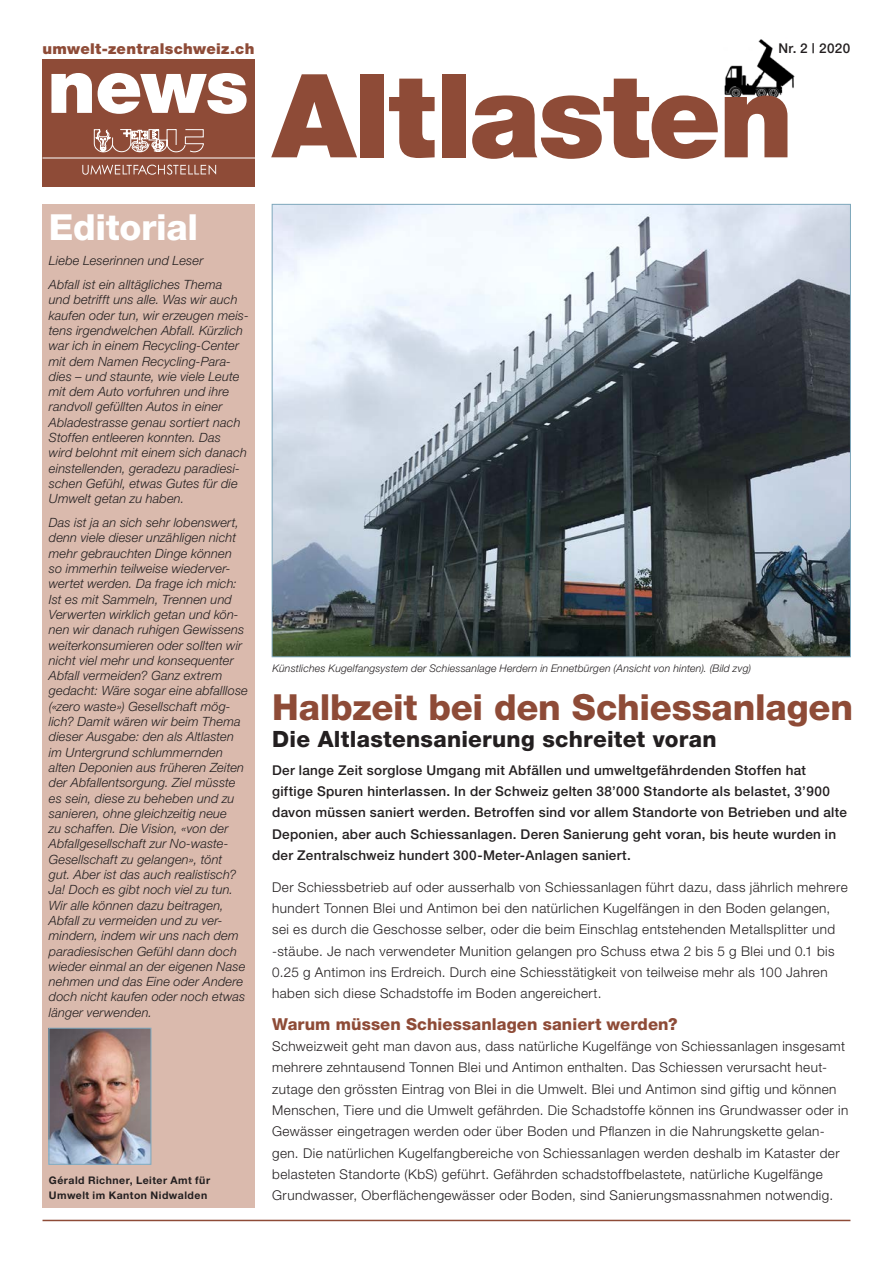
<style>
.page{position:relative;width:893px;height:1263px;background:#fff}
.page>*{position:absolute;margin:0;border:0;box-sizing:border-box;transform-origin:0 0}
.t1{font:900 116.25px "Helvetica Neue";letter-spacing:-.02em;color:#8e4b37}
.t2{font:900 75px "Helvetica Neue";color:#fff}
.Titel_24_28{font:800 36px "Helvetica Neue";letter-spacing:-.005em;color:#8e4b37}
.Titel_24_28-2{font:800 36px "Helvetica Neue";letter-spacing:-.01em;color:#fff}
.Untertitel_15{font:800 22.5px "Helvetica Neue";letter-spacing:.01em;color:#231f20}
.Zwischentitel_11{font:800 16.5px "Helvetica Neue";letter-spacing:.005em;color:#8e4b37}
.untertitel_2__9pt{font:900 15px "Helvetica Neue";letter-spacing:.02em;color:#8e4b37}
.lauftext_9_14_173{font:300 13.5px/21.3px "Helvetica Neue";letter-spacing:.03em;color:#231f20}
.Lead_9{font:500 13.5px/21.3px "Helvetica Neue";letter-spacing:.02em;color:#231f20}
.untertitel_2__9pt-2{font:500 13.5px "Helvetica Neue";letter-spacing:.035em;color:#231f20}
.editorial{font:italic 300 12.75px/15.3px "Helvetica Neue";letter-spacing:.01em;color:#231f20}
.bildlegenden_kursiv{font:italic 300 10.5px "Helvetica Neue";letter-spacing:.02em;color:#231f20}
.legende_7_pt_bold{font:700 10.5px/15px "Helvetica Neue";letter-spacing:.045em;color:#231f20}
</style>
<div class="page">
<img style="left:724px;top:39px;width:71px;height:59px">
<img style="left:274px;top:206px;width:575px;height:449px">
<div style="left:43px;top:60px;width:212px;height:127px;background:#8e4b37"></div>
<hr style="left:43px;top:1220px;width:807px;height:1px;background:#8e4b37">
<div style="left:43px;top:204px;width:212px;height:1004px;background:#dabaad"></div>
<img style="left:51px;top:1030px;width:98px;height:132px">
<div style="left:49px;top:1028px;width:102px;height:136px;border:1px solid #7fa8bc"></div>
<svg style="left:94px;top:129px;width:110px;height:24px"></svg>
<hr style="left:43px;top:158px;width:212px;height:1px;background:#fff">
<svg style="left:82px;top:165px;width:134px;height:10px"></svg>
<p class="untertitel_2__9pt" style="left:43px;top:40px;width:213px">umwelt-zentralschweiz.ch</p>
<p class="t2" style="left:47px;top:41px;width:203px">news</p>
<p class="untertitel_2__9pt-2" style="left:778px;top:40px;width:74px">Nr. 2 | 2020</p>
<p class="t1" style="left:272px;top:47px;width:523px">Altlasten</p>
<p class="Titel_24_28-2" style="left:49px;top:206px;width:151px">Editorial</p>
<p class="editorial" style="left:49px;top:253px;width:156px">Liebe Leserinnen und Leser</p>
<p class="editorial" style="left:49px;top:277px;width:201px">Abfall ist ein alltägliches Thema<br>und betrifft uns alle. Was wir auch kaufen oder tun, wir erzeugen meis&shy;tens irgendwelchen Abfall. Kürzlich war ich in einem Recycling-Center mit dem Namen Recycling-Para&shy;dies – und staunte, wie viele Leute mit dem Auto vorfuhren und ihre randvoll gefüllten Autos in einer Abladestrasse genau sortiert nach Stoffen entleeren konnten. Das<br>wird belohnt mit einem sich danach einstellenden, geradezu paradiesi&shy;schen Gefühl, etwas Gutes für die Umwelt getan zu haben.</p>
<p class="editorial" style="left:49px;top:515px;width:200px">Das ist ja an sich sehr lobenswert, denn viele dieser unzähligen nicht mehr gebrauchten Dinge können so immerhin teilweise wiederver&shy;wertet werden. Da frage ich mich:<br>Ist es mit Sammeln, Trennen und<br>Verwerten wirklich getan und kön&shy;nen wir danach ruhigen Gewissens weiterkonsumieren oder sollten wir nicht viel mehr und konsequenter<br>Abfall vermeiden? Ganz extrem gedacht: Wäre sogar eine abfalllose («zero waste») Gesellschaft mög&shy;lich? Damit wären wir beim Thema dieser Ausgabe: den als Altlasten im Untergrund schlummernden alten Deponien aus früheren Zeiten der Abfallentsorgung. Ziel müsste es sein, diese zu beheben und zu sanieren, ohne gleichzeitig neue<br>zu schaffen. Die Vision, «von der<br>Abfallgesellschaft zur No-waste-<br>Gesellschaft zu gelangen», tönt<br>gut. Aber ist das auch realistisch?<br>Ja! Doch es gibt noch viel zu tun.<br>Wir alle können dazu beitragen,<br>Abfall zu vermeiden und zu ver&shy;mindern, indem wir uns nach dem paradiesischen Gefühl dann doch wieder einmal an der eigenen Nase nehmen und das Eine oder Andere doch nicht kaufen oder noch etwas länger verwenden.</p>
<p class="legende_7_pt_bold" style="left:49px;top:1173px;width:163px">Gérald Richner, Leiter Amt für<br>Umwelt im Kanton Nidwalden</p>
<p class="bildlegenden_kursiv" style="left:272px;top:662px;width:480px">Künstliches Kugelfangsystem der Schiessanlage Herdern in Ennetbürgen (Ansicht von hinten). (Bild zvg)</p>
<p class="Titel_24_28" style="left:272px;top:685px;width:582px">Halbzeit bei den Schiessanlagen</p>
<p class="Untertitel_15" style="left:272px;top:725px;width:446px">Die Altlastensanierung schreitet voran</p>
<p class="Lead_9" style="left:272px;top:759px;width:576px">Der lange Zeit sorglose Umgang mit Abfällen und umweltgefährdenden Stoffen hat giftige Spuren hinterlassen. In der Schweiz gelten 38’000 Standorte als belastet, 3’900 davon müssen saniert werden. Betroffen sind vor allem Standorte von Betrieben und alte Deponien, aber auch Schiessanlagen. Deren Sanierung geht voran, bis heute wurden in der Zentralschweiz hundert 300-Meter-Anlagen saniert.</p>
<p class="lauftext_9_14_173" style="left:272px;top:876px;width:577px">Der Schiessbetrieb auf oder ausserhalb von Schiessanlagen führt dazu, dass jährlich mehrere hundert Tonnen Blei und Antimon bei den natürlichen Kugelfängen in den Boden gelangen, sei es durch die Geschosse selber, oder die beim Einschlag entstehenden Metallsplitter und -stäube. Je nach verwendeter Munition gelangen pro Schuss etwa 2 bis 5 g Blei und 0.1 bis 0.25 g Antimon ins Erdreich. Durch eine Schiesstätigkeit von teilweise mehr als 100 Jahren haben sich diese Schadstoffe im Boden angereichert.</p>
<p class="Zwischentitel_11" style="left:272px;top:1014px;width:407px">Warum müssen Schiessanlagen saniert werden?</p>
<p class="lauftext_9_14_173" style="left:272px;top:1035px;width:578px">Schweizweit geht man davon aus, dass natürliche Kugelfänge von Schiessanlagen insgesamt mehrere zehntausend Tonnen Blei und Antimon enthalten. Das Schiessen verursacht heut&shy;zutage den grössten Eintrag von Blei in die Umwelt. Blei und Antimon sind giftig und können Menschen, Tiere und die Umwelt gefährden. Die Schadstoffe können ins Grundwasser oder in Gewässer eingetragen werden oder über Boden und Pflanzen in die Nahrungskette gelan&shy;gen. Die natürlichen Kugelfangbereiche von Schiessanlagen werden deshalb im Kataster der belasteten Standorte (KbS) geführt. Gefährden schadstoffbelastete, natürliche Kugelfänge Grundwasser, Oberflächengewässer oder Boden, sind Sanierungsmassnahmen notwendig.</p>
</div>
